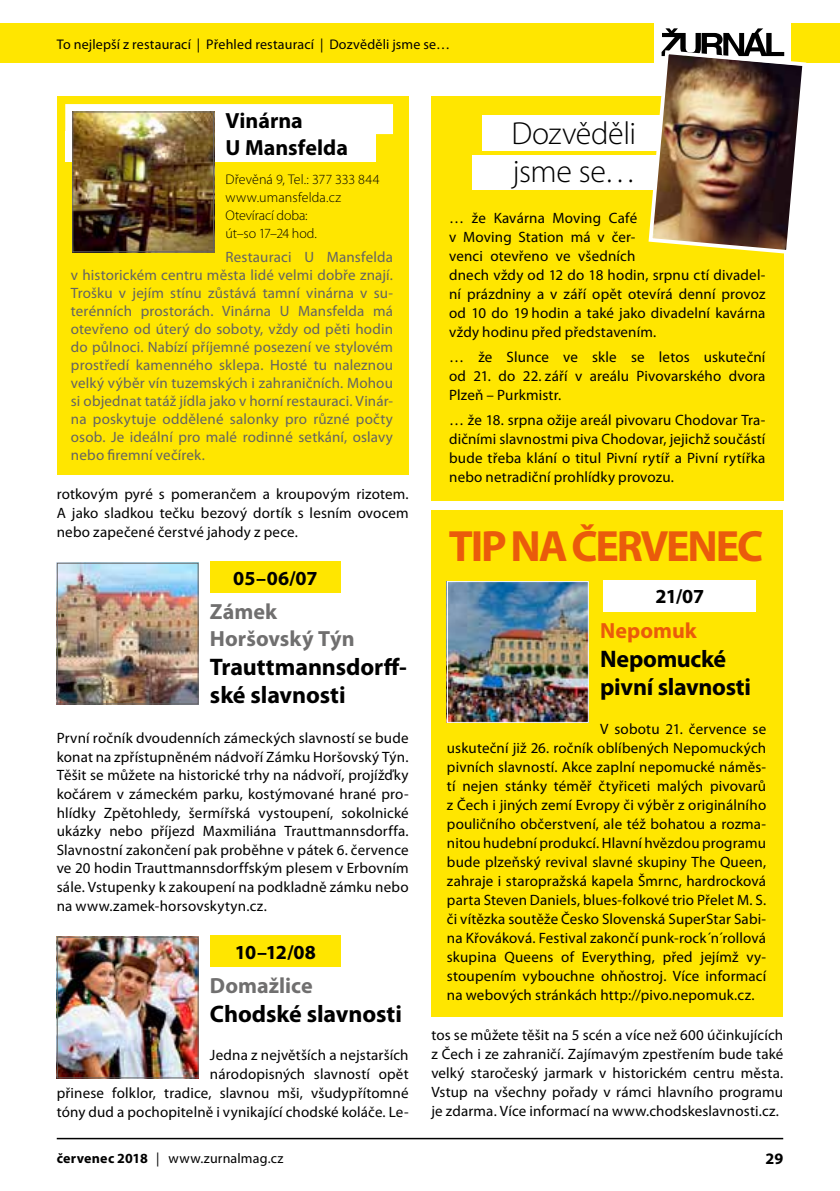
<style>
.page{position:relative;width:840px;height:1191px;background:#fff}
.page>*{position:absolute;margin:0;border:0;box-sizing:border-box;transform-origin:0 0}
.t1{font:700 44px "Myriad Pro";letter-spacing:-.05em;color:#ea5b0b}
.t2{font:300 32px/38.4px "Myriad Pro";letter-spacing:-.015em;color:#000}
.t3{font:700 24px/28.8px "Myriad Pro";letter-spacing:-.005em;color:#000}
.t4{font:700 22px/26.4px "Myriad Pro";color:#706f6f}
.t5{font:700 22px/26.4px "Myriad Pro";color:#000}
.t6{font:700 22px "Myriad Pro";color:#ea5b0b}
.t7{font:700 20px "Myriad Pro";letter-spacing:-.015em;color:#000}
.t8{font:700 16px "Myriad Pro";color:#000}
.t9{font:15px/19px "Myriad Pro";letter-spacing:.01em;color:#000;text-align:justify}
.t10{font:15px/18px "Myriad Pro";letter-spacing:.01em;color:#646363;text-align:justify}
.t11{font:14px "Myriad Pro";letter-spacing:.01em;color:#000}
.t12{font:300 14px/18px "Myriad Pro";color:#000}
.s1{font-weight:700}
</style>
<div class="page">
<div style="left:0;top:23px;width:653px;height:39px;background:#ffe600"></div>
<div style="left:790px;top:23px;width:49px;height:39px;background:#ffe600"></div>
<hr style="left:57px;top:1137px;width:725px;height:2px;background:#000">
<div style="left:210px;top:562px;width:130px;height:31px;background:#ffe600"></div>
<div style="left:210px;top:935px;width:130px;height:32px;background:#ffe600"></div>
<img style="left:59px;top:564px;width:137px;height:138px">
<div style="left:57px;top:562px;width:141px;height:142px;border:1px solid #646363"></div>
<img style="left:59px;top:938px;width:137px;height:138px">
<div style="left:57px;top:936px;width:141px;height:142px;border:1px solid #646363"></div>
<div style="left:57px;top:96px;width:351px;height:379px;background:#ffe600"></div>
<div style="left:65px;top:131px;width:311px;height:31px;background:#fff"></div>
<div style="left:65px;top:104px;width:328px;height:30px;background:#fff"></div>
<img style="left:74px;top:113px;width:138px;height:137px">
<div style="left:72px;top:111px;width:142px;height:141px;border:1px solid #646363"></div>
<div style="left:431px;top:96px;width:352px;height:404px;background:#ffe600"></div>
<div style="left:482px;top:116px;width:216px;height:35px;background:#fff"></div>
<div style="left:472px;top:155px;width:191px;height:34px;background:#fff"></div>
<img style="left:646px;top:28px;width:161px;height:228px">
<div style="left:431px;top:510px;width:351px;height:506px;background:#ffe600"></div>
<div style="left:603px;top:580px;width:152px;height:31px;background:#fff"></div>
<img style="left:448px;top:583px;width:138px;height:138px">
<div style="left:446px;top:581px;width:142px;height:142px;border:1px solid #fff"></div>
<p class="t11" style="left:57px;top:35px;width:394px">To nejlepší z restaurací | Přehled restaurací | Dozvěděli jsme se…</p>
<h3 class="t5" style="left:225px;top:107px;width:124px">Vinárna<br>U Mansfelda</h3>
<p class="t12" style="left:225px;top:170px;width:156px">Dřevěná 9, Tel.: 377 333 844 www.umansfelda.cz<br>Otevírací doba:<br>út–so 17–24 hod.</p>
<p class="t10" style="left:71px;top:248px;width:323px;text-indent:154px">Restauraci U Mansfelda v historickém centru města lidé velmi dobře znají.<br>Trošku v jejím stínu zůstává tamní vinárna v su&shy;terénních prostorách. Vinárna U Mansfelda má otevřeno od úterý do soboty, vždy od pěti hodin do půlnoci. Nabízí příjemné posezení ve stylovém prostředí kamenného sklepa. Hosté tu naleznou velký výběr vín tuzemských i zahraničních. Mohou si objednat tatáž jídla jako v horní restauraci. Vinár&shy;na poskytuje oddělené salonky pro různé počty osob. Je ideální pro malé rodinné setkání, oslavy nebo firemní večírek.</p>
<p class="t9" style="left:57px;top:484px;width:353px">rotkovým pyré s pomerančem a kroupovým rizotem.<br>A jako sladkou tečku bezový dortík s lesním ovocem nebo zapečené čerstvé jahody z pece.</p>
<h3 class="t7" style="left:233px;top:565px;width:86px">05–06/07</h3>
<h3 class="t4" style="left:210px;top:598px;width:146px">Zámek<br>Horšovský Týn</h3>
<h3 class="t3" style="left:210px;top:651px;width:198px">Trauttmannsdorff&shy;ské slavnosti</h3>
<p class="t9" style="left:57px;top:728px;width:353px">První ročník dvoudenních zámeckých slavností se bude konat na zpřístupněném nádvoří Zámku Horšovský Týn.<br>Těšit se můžete na historické trhy na nádvoří, projížďky kočárem v zámeckém parku, kostýmované hrané pro&shy;hlídky Zpětohledy, šermířská vystoupení, sokolnické ukázky nebo příjezd Maxmiliána Trauttmannsdorffa.<br>Slavnostní zakončení pak proběhne v pátek 6. července ve 20 hodin Trauttmannsdorffským plesem v Erbovním sále. Vstupenky k zakoupení na podkladně zámku nebo na www.zamek-horsovskytyn.cz.</p>
<h3 class="t7" style="left:235px;top:939px;width:83px">10–12/08</h3>
<h3 class="t4" style="left:210px;top:972px;width:104px">Domažlice</h3>
<h3 class="t3" style="left:210px;top:999px;width:193px">Chodské slavnosti</h3>
<p class="t9" style="left:57px;top:1045px;width:353px;text-align:right">Jedna z největších a nejstarších<br>národopisných slavností opět<br>přinese folklor, tradice, slavnou mši, všudypřítomné tóny dud a pochopitelně i vynikající chodské koláče. Le-</p>
<h2 class="t2" style="left:511px;top:114px;width:126px">Dozvěděli jsme se…</h2>
<p class="t9" style="left:449px;top:209px;width:318px;text-align:left">… že Kavárna Moving Café<br>v Moving Station má v čer-<br>venci otevřeno ve všedních<br>dnech vždy od 12 do 18 hodin, srpnu ctí divadel&shy;ní prázdniny a v září opět otevírá denní provoz od 10 do 19 hodin a také jako divadelní kavárna vždy hodinu před představením.</p>
<p class="t9" style="left:449px;top:347px;width:318px">… že Slunce ve skle se letos uskuteční od 21. do 22. září v areálu Pivovarského dvora Plzeň – Purkmistr.</p>
<p class="t9" style="left:449px;top:410px;width:318px">… že 18. srpna ožije areál pivovaru Chodovar Tra&shy;dičními slavnostmi piva Chodovar, jejichž součástí bude třeba klání o titul Pivní rytíř a Pivní rytířka nebo netradiční prohlídky provozu.</p>
<h1 class="t1" style="left:448px;top:517px;width:316px">TIP NA ČERVENEC</h1>
<h3 class="t7" style="left:655px;top:583px;width:50px">21/07</h3>
<h3 class="t6" style="left:600px;top:616px;width:98px">Nepomuk</h3>
<h3 class="t3" style="left:600px;top:643px;width:152px">Nepomucké pivní slavnosti</h3>
<p class="t9" style="left:446px;top:719px;width:320px;text-indent:153px">V sobotu 21. července se uskuteční již 26. ročník oblíbených Nepomuckých pivních slavností. Akce zaplní nepomucké náměs&shy;tí nejen stánky téměř čtyřiceti malých pivovarů z Čech i jiných zemí Evropy či výběr z originálního pouličního občerstvení, ale též bohatou a rozma&shy;nitou hudební produkcí. Hlavní hvězdou programu bude plzeňský revival slavné skupiny The Queen, zahraje i staropražská kapela Šmrnc, hardrocková parta Steven Daniels, blues-folkové trio Přelet M. S. či vítězka soutěže Česko Slovenská SuperStar Sabi&shy;na Křováková. Festival zakončí punk-rock´n´rollová skupina Queens of Everything, před jejímž vy&shy;stoupením vybouchne ohňostroj. Více informací na webových stránkách http://pivo.nepomuk.cz.</p>
<p class="t9" style="left:431px;top:1025px;width:353px">tos se můžete těšit na 5 scén a více než 600 účinkujících z Čech i ze zahraničí. Zajímavým zpestřením bude také velký staročeský jarmark v historickém centru města.<br>Vstup na všechny pořady v rámci hlavního programu je zdarma. Více informací na www.chodskeslavnosti.cz.</p>
<p class="t11" style="left:57px;top:1149px;width:228px"><span class="s1">červenec 2018</span> | www.zurnalmag.cz</p>
<p class="t8" style="left:765px;top:1148px;width:19px">29</p>
</div>
